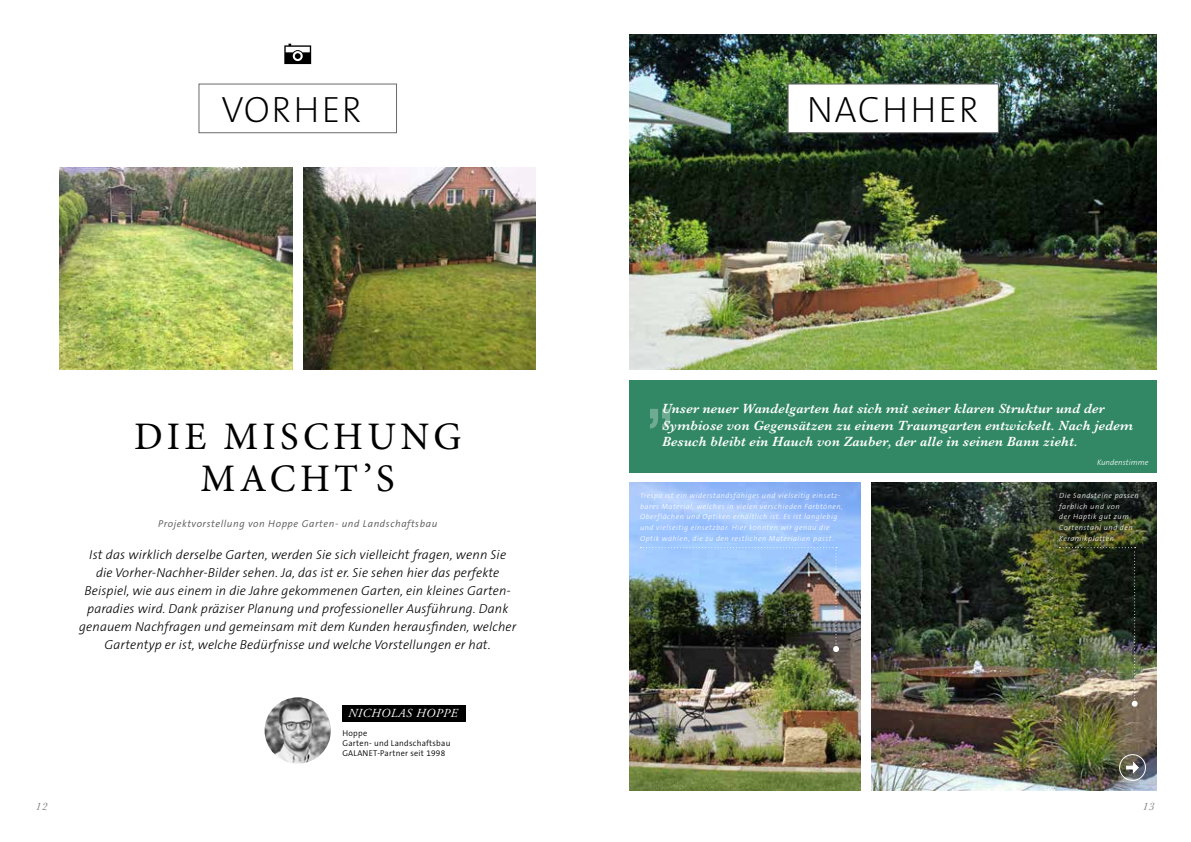
<style>
.page{position:relative;width:1191px;height:842px;background:#fff}
.page>*{position:absolute;margin:0;border:0;box-sizing:border-box;transform-origin:0 0}
.t1{font:39px/42px "Minion Pro";letter-spacing:.11em;color:#000;text-align:center}
.t2{font:200 36.8px "The Sans B2";letter-spacing:.04em;color:#000}
.t3{font:italic 600 13.8px/16.4px "Baskerville";letter-spacing:.01em;color:#fff}
.t4{font:italic 300 13px/18px "The Sans B3";letter-spacing:.01em;color:#000;text-align:center}
.t5{font:italic 12.3px "Adobe Garamond Pro";letter-spacing:.035em;color:#fff}
.t6{font:italic 11px "Baskerville";color:#6e6e6e}
.t7{font:italic 300 10px "The Sans B4";letter-spacing:.06em;color:#565655}
.t8{font:300 8.5px/10px "The Sans B4";letter-spacing:.03em;color:#000}
.t9{font:italic 300 8px "The Sans B3";letter-spacing:.005em;color:#fff}
.t10{font:italic 300 7.5px/10.7px "The Sans B3";letter-spacing:.065em;color:#fff}
</style>
<div class="page">
<img style="left:629px;top:34px;width:528px;height:336px">
<img style="left:871px;top:483px;width:286px;height:308px">
<img style="left:629px;top:483px;width:231px;height:308px">
<img style="left:640px;top:547px;width:199px;height:105px">
<img style="left:989px;top:483px;width:168px;height:224px">
<div style="left:629px;top:380px;width:528px;height:92px;background:#328865"></div>
<svg style="left:650px;top:409px;width:20px;height:20px"></svg>
<div style="left:787px;top:84px;width:212px;height:49px;background:#fff;border:1px solid #6a6a69"></div>
<div style="left:1119px;top:754px;width:27px;height:27px;border:1px solid #fff;border-radius:50%"></div>
<svg style="left:1126px;top:761px;width:13px;height:13px"></svg>
<div style="left:198px;top:84px;width:199px;height:49px;border:1px solid #6a6a69"></div>
<img style="left:60px;top:167px;width:232px;height:203px">
<img style="left:303px;top:167px;width:233px;height:203px">
<div style="left:342px;top:705px;width:123px;height:16px;background:#000"></div>
<img style="left:264px;top:697px;width:67px;height:67px;border-radius:33px">
<svg style="left:284px;top:44px;width:27px;height:20px"></svg>
<h2 class="t2" style="left:221px;top:91px;width:142px">VORHER</h2>
<h1 class="t1" style="left:134px;top:416px;width:329px">DIE MISCHUNG<br>MACHT’S</h1>
<p class="t7" style="left:158px;top:519px;width:281px">Projektvorstellung von Hoppe Garten- und Landschaftsbau</p>
<p class="t4" style="left:79px;top:546px;width:438px">Ist das wirklich derselbe Garten, werden Sie sich vielleicht fragen, wenn Sie<br>die Vorher-Nachher-Bilder sehen. Ja, das ist er. Sie sehen hier das perfekte Beispiel, wie aus einem in die Jahre gekommenen Garten, ein kleines Garten&shy;paradies wird. Dank präziser Planung und professioneller Ausführung. Dank genauem Nachfragen und gemeinsam mit dem Kunden herausfinden, welcher Gartentyp er ist, welche Bedürfnisse und welche Vorstellungen er hat.</p>
<p class="t5" style="left:348px;top:706px;width:111px">NICHOLAS HOPPE</p>
<p class="t8" style="left:342px;top:728px;width:109px">Hoppe<br>Garten- und Landschaftsbau<br>GALANET-Partner seit 1998</p>
<h2 class="t2" style="left:806px;top:91px;width:173px">NACHHER</h2>
<p class="t3" style="left:662px;top:401px;width:472px">Unser neuer Wandelgarten hat sich mit seiner klaren Struktur und der<br>Symbiose von Gegensätzen zu einem Traumgarten entwickelt. Nach jedem<br>Besuch bleibt ein Hauch von Zauber, der alle in seinen Bann zieht.</p>
<p class="t9" style="left:1097px;top:458px;width:53px">Kundenstimme</p>
<p class="t10" style="left:640px;top:490px;width:204px">Trespa ist ein widerstandsfähiges und vielseitig einsetz&shy;bares Material, welches in vielen verschieden Farbtönen, Oberflächen und Optiken erhältlich ist. Es ist langlebig und vielseitig einsetzbar. Hier konnten wir genau die Optik wählen, die zu den restlichen Materialien passt.</p>
<p class="t10" style="left:1059px;top:490px;width:81px">Die Sandsteine passen farblich und von<br>der Haptik gut zum<br>Cortenstahl und den<br>Keramikplatten.</p>
<p class="t6" style="left:36px;top:799px;width:13px">12</p>
<p class="t6" style="left:1143px;top:799px;width:13px">13</p>
</div>
